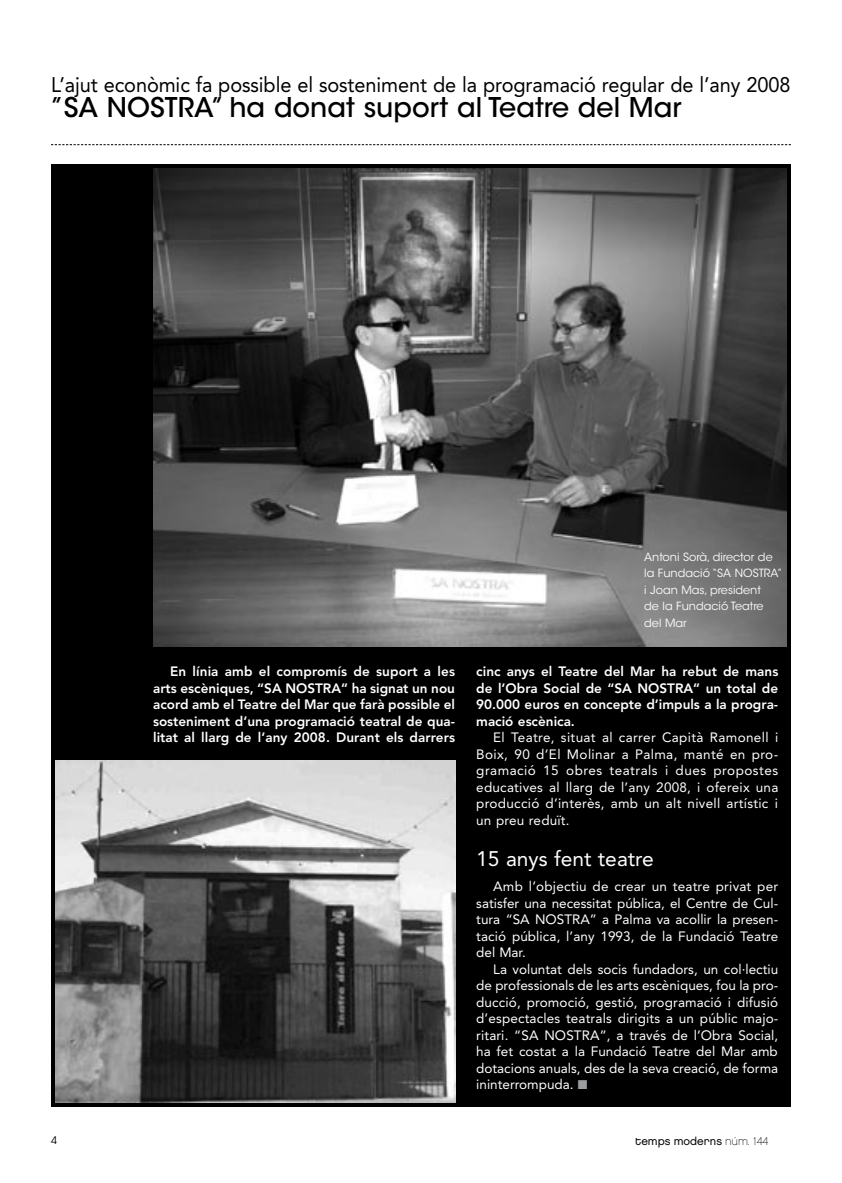
<style>
.page{position:relative;width:842px;height:1183px;background:#fff}
.page>*{position:absolute;margin:0;border:0;box-sizing:border-box;transform-origin:0 0}
.t1{font:500 27px "ITC Avant Garde Std";color:#000}
.t2{font:21px "Avenir LT Std";letter-spacing:-.005em;color:#000;scale:.95 1}
.t3{font:21px "Avenir LT Std";color:#fff}
.t4{font:13.5px/16.5px "Avenir LT Std";letter-spacing:.005em;color:#fff;text-align:justify}
.t5{font:800 13.5px/16.5px "Avenir LT Std";color:#fff;text-align:justify}
.t6{font:11.25px/16.5px "ITC Avant Garde Std";color:#fff}
.t7{font:11.25px "Chalet London Nineteen Eighty";color:#000}
.t8{font:10.5px "ITC Avant Garde Std";color:#000}
.s1{color:#9a9c9e}
.s2{font-family:"Chalet Paris Nineteen Eighty"}
</style>
<div class="page">
<svg style="left:51px;top:144px;width:740px;height:1px"></svg>
<div style="left:51px;top:164px;width:740px;height:942px;background:#000"></div>
<img style="left:153px;top:168px;width:634px;height:478px">
<img style="left:55px;top:760px;width:400px;height:341px">
<h2 class="t2" style="left:51px;top:73px;width:780px">L’ajut econòmic fa possible el sosteniment de la programació regular de l’any 2008</h2>
<h1 class="t1" style="left:51px;top:90px;width:632px">”SA NOSTRA” ha donat suport al Teatre del Mar</h1>
<p class="t6" style="left:644px;top:548px;width:140px">Antoni Sorà, director de la Fundació “SA NOSTRA” i Joan Mas, president<br>de la Fundació Teatre del Mar</p>
<p class="t5" style="left:153px;top:663px;width:303px;text-indent:17px">En línia amb el compromís de suport a les arts escèniques, “SA NOSTRA” ha signat un nou acord amb el Teatre del Mar que farà possible el sosteniment d’una programació teatral de qua&shy;litat al llarg de l’any 2008. Durant els darrers</p>
<p class="t5" style="left:476px;top:663px;width:304px">cinc anys el Teatre del Mar ha rebut de mans de l’Obra Social de “SA NOSTRA” un total de 90.000 euros en concepte d’impuls a la progra&shy;mació escènica.</p>
<p class="t4" style="left:476px;top:729px;width:304px;text-indent:17px">El Teatre, situat al carrer Capità Ramonell i Boix, 90 d’El Molinar a Palma, manté en pro&shy;gramació 15 obres teatrals i dues propostes educatives al llarg de l’any 2008, i ofereix una producció d’interès, amb un alt nivell artístic i un preu reduït.</p>
<h2 class="t3" style="left:476px;top:846px;width:179px">15 anys fent teatre</h2>
<p class="t4" style="left:476px;top:878px;width:303px;text-indent:17px">Amb l’objectiu de crear un teatre privat per satisfer una necessitat pública, el Centre de Cul&shy;tura “SA NOSTRA” a Palma va acollir la presen&shy;tació pública, l’any 1993, de la Fundació Teatre del Mar.</p>
<p class="t4" style="left:476px;top:960px;width:304px;text-indent:17px">La voluntat dels socis fundadors, un col·lectiu de professionals de les arts escèniques, fou la pro&shy;ducció, promoció, gestió, programació i difusió d’espectacles teatrals dirigits a un públic majo&shy;ritari. “SA NOSTRA”, a través de l’Obra Social, ha fet costat a la Fundació Teatre del Mar amb dotacions anuals, des de la seva creació, de forma ininterrompuda. <span class="s1">■</span></p>
<p class="t8" style="left:51px;top:1133px;width:8px">4</p>
<p class="t7" style="left:635px;top:1133px;width:135px">temps moderns <span class="s2">núm. 144</span></p>
</div>
